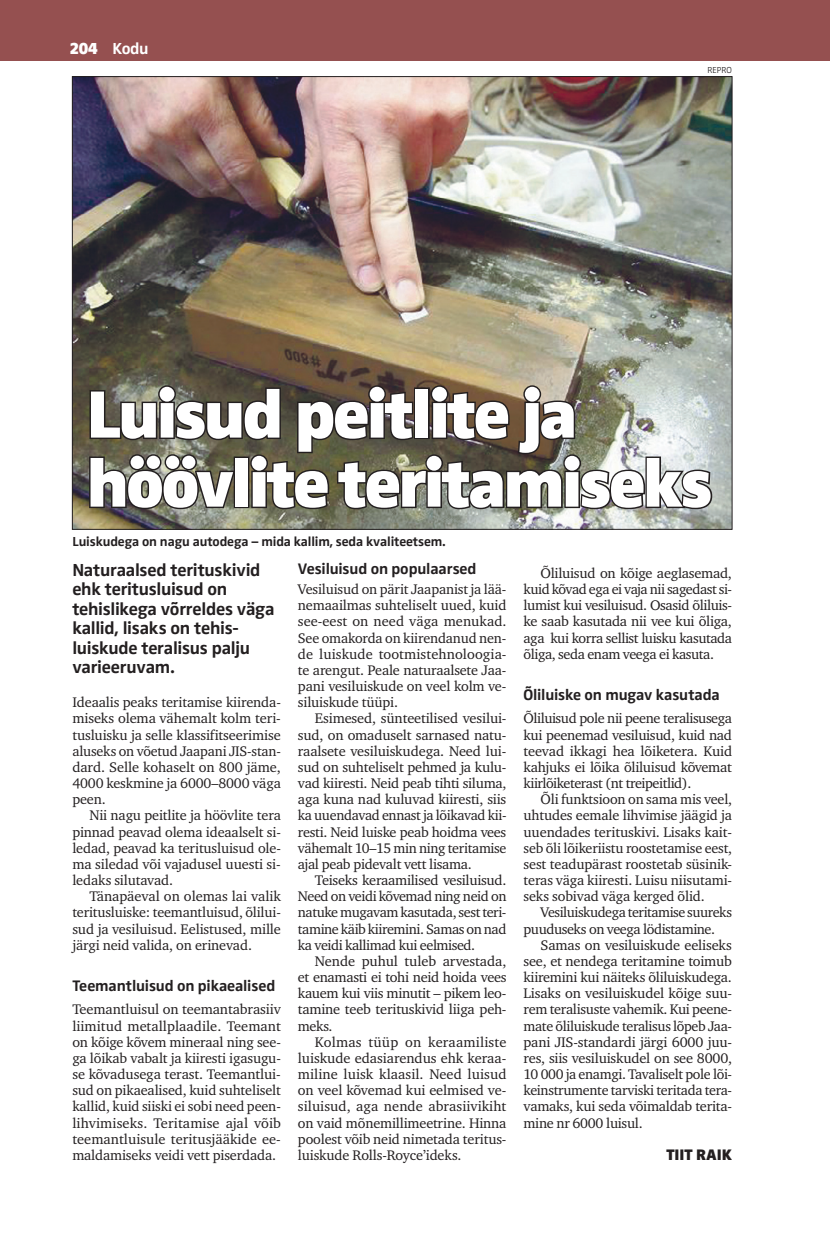
<style>
.page{position:relative;width:830px;height:1234px;background:#fff}
.page>*{position:absolute;margin:0;border:0;box-sizing:border-box;transform-origin:0 0}
.t1{font:900 69px/69px "Zwo Pro";letter-spacing:-.04em;color:#fff}
.t2{font:700 18px/19.5px "Zwo Pro";letter-spacing:-.015em;color:#231f20}
.t3{font:700 16.5px "Zwo Pro";color:#fff}
.t4{font:700 15.75px "Zwo Pro";letter-spacing:-.01em;color:#231f20}
.t5{font:900 15.75px "Zwo Pro";color:#231f20}
.t6{font:14.25px/16.2px "Charter ITC";letter-spacing:-.015em;color:#231f20;text-align:justify}
.t7{font:700 13.5px "Zwo Pro";letter-spacing:-.01em;color:#231f20}
.t8{font:300 9px "Zwo Pro";color:#231f20}
.s1{font-weight:900}
</style>
<div class="page">
<div style="left:0;top:0;width:829px;height:60px;background:#955050"></div>
<hr style="left:829px;top:0;width:1px;height:60px;background:#955050">
<img style="left:74px;top:78px;width:656px;height:449px">
<img style="left:88px;top:333px;width:625px;height:191px">
<p class="t3" style="left:70px;top:39px;width:80px"><span class="s1">204</span> Kodu</p>
<p class="t8" style="left:707px;top:65px;width:26px">REPRO</p>
<h1 class="t1" style="left:86px;top:380px;width:627px">Luisud peitlite ja höövlite teritamiseks</h1>
<p class="t7" style="left:72px;top:533px;width:375px">Luiskudega on nagu autodega – mida kallim, seda kvaliteetsem.</p>
<p class="t2" style="left:72px;top:560px;width:204px">Naturaalsed terituskivid ehk teritusluisud on tehislikega võrreldes väga kallid, lisaks on tehis&shy;luiskude teralisus palju varieeruvam.</p>
<p class="t6" style="left:72px;top:694px;width:210px">Ideaalis peaks teritamise kiirenda&shy;miseks olema vähemalt kolm teri&shy;tusluisku ja selle klassifitseerimise aluseks on võetud Jaapani JIS-stan&shy;dard. Selle kohaselt on 800 jäme, 4000 keskmine ja 6000–8000 väga peen.</p>
<p class="t6" style="left:72px;top:807px;width:210px;text-indent:17px">Nii nagu peitlite ja höövlite tera pinnad peavad olema ideaalselt si&shy;ledad, peavad ka teritusluisud ole&shy;ma siledad või vajadusel uuesti si&shy;ledaks silutavad.</p>
<p class="t6" style="left:72px;top:888px;width:210px;text-indent:17px">Tänapäeval on olemas lai valik teritusluiske: teemantluisud, õlilui&shy;sud ja vesiluisud. Eelistused, mille järgi neid valida, on erinevad.</p>
<p class="t4" style="left:72px;top:976px;width:204px">Teemantluisud on pikaealised</p>
<p class="t6" style="left:72px;top:1001px;width:210px">Teemantluisul on teemantabrasiiv liimitud metallplaadile. Teemant on kõige kõvem mineraal ning see&shy;ga lõikab vabalt ja kiiresti igasugu&shy;se kõvadusega terast. Teemantlui&shy;sud on pikaealised, kuid suhteliselt kallid, kuid siiski ei sobi need peen&shy;lihvimiseks. Teritamise ajal võib teemantluisule teritusjääkide ee&shy;maldamiseks veidi vett piserdada.</p>
<p class="t4" style="left:298px;top:559px;width:180px">Vesiluisud on populaarsed</p>
<p class="t6" style="left:298px;top:581px;width:210px">Vesiluisud on pärit Jaapanist ja lää&shy;nemaailmas suhteliselt uued, kuid see-eest on need väga menukad.<br>See omakorda on kiirendanud nen&shy;de luiskude tootmistehnoloogia&shy;te arengut. Peale naturaalsete Jaa&shy;pani vesiluiskude on veel kolm ve&shy;siluiskude tüüpi.</p>
<p class="t6" style="left:298px;top:710px;width:210px;text-indent:17px">Esimesed, sünteetilised vesilui&shy;sud, on omaduselt sarnased natu&shy;raalsete vesiluiskudega. Need lui&shy;sud on suhteliselt pehmed ja kulu&shy;vad kiiresti. Neid peab tihti siluma, aga kuna nad kuluvad kiiresti, siis ka uuendavad ennast ja lõikavad kii&shy;resti. Neid luiske peab hoidma vees vähemalt 10–15 min ning teritamise ajal peab pidevalt vett lisama.</p>
<p class="t6" style="left:298px;top:871px;width:210px;text-indent:17px">Teiseks keraamilised vesiluisud.<br>Need on veidi kõvemad ning neid on natuke mugavam kasutada, sest teri&shy;tamine käib kiiremini. Samas on nad ka veidi kallimad kui eelmised.</p>
<p class="t6" style="left:298px;top:952px;width:210px;text-indent:17px">Nende puhul tuleb arvestada, et enamasti ei tohi neid hoida vees kauem kui viis minutit – pikem leo&shy;tamine teeb terituskivid liiga peh&shy;meks.</p>
<p class="t6" style="left:298px;top:1033px;width:210px;text-indent:17px">Kolmas tüüp on keraamiliste luiskude edasiarendus ehk keraa&shy;miline luisk klaasil. Need luisud on veel kõvemad kui eelmised ve&shy;siluisud, aga nende abrasiivikiht on vaid mõnemillimeetrine. Hinna poolest võib neid nimetada teritus&shy;luiskude Rolls-Royce’ideks.</p>
<p class="t6" style="left:523px;top:564px;width:210px;text-indent:17px">Õliluisud on kõige aeglasemad, kuid kõvad ega ei vaja nii sagedast si&shy;lumist kui vesiluisud. Osasid õliluis&shy;ke saab kasutada nii vee kui õliga, aga kui korra sellist luisku kasutada õliga, seda enam veega ei kasuta.</p>
<p class="t4" style="left:523px;top:685px;width:198px">Õliluiske on mugav kasutada</p>
<p class="t6" style="left:523px;top:710px;width:210px">Õliluisud pole nii peene teralisusega kui peenemad vesiluisud, kuid nad teevad ikkagi hea lõiketera. Kuid kahjuks ei lõika õliluisud kõvemat kiirlõiketerast (nt treipeitlid).</p>
<p class="t6" style="left:523px;top:791px;width:210px;text-indent:17px">Õli funktsioon on sama mis veel, uhtudes eemale lihvimise jäägid ja uuendades terituskivi. Lisaks kait&shy;seb õli lõikeriistu roostetamise eest, sest teadupärast roostetab süsinik&shy;teras väga kiiresti. Luisu niisutami&shy;seks sobivad väga kerged õlid.</p>
<p class="t6" style="left:523px;top:904px;width:210px;text-indent:17px">Vesiluiskudega teritamise suureks puuduseks on veega lödistamine.</p>
<p class="t6" style="left:523px;top:936px;width:210px;text-indent:17px">Samas on vesiluiskude eeliseks see, et nendega teritamine toimub kiiremini kui näiteks õliluiskudega.<br>Lisaks on vesiluiskudel kõige suu&shy;rem teralisuste vahemik. Kui peene&shy;mate õliluiskude teralisus lõpeb Jaa&shy;pani JIS-standardi järgi 6000 juu&shy;res, siis vesiluiskudel on see 8000, 10 000 ja enamgi. Tavaliselt pole lõi&shy;keinstrumente tarviski teritada tera&shy;vamaks, kui seda võimaldab terita&shy;mine nr 6000 luisul.</p>
<p class="t5" style="left:666px;top:1144px;width:67px">TIIT RAIK</p>
</div>
